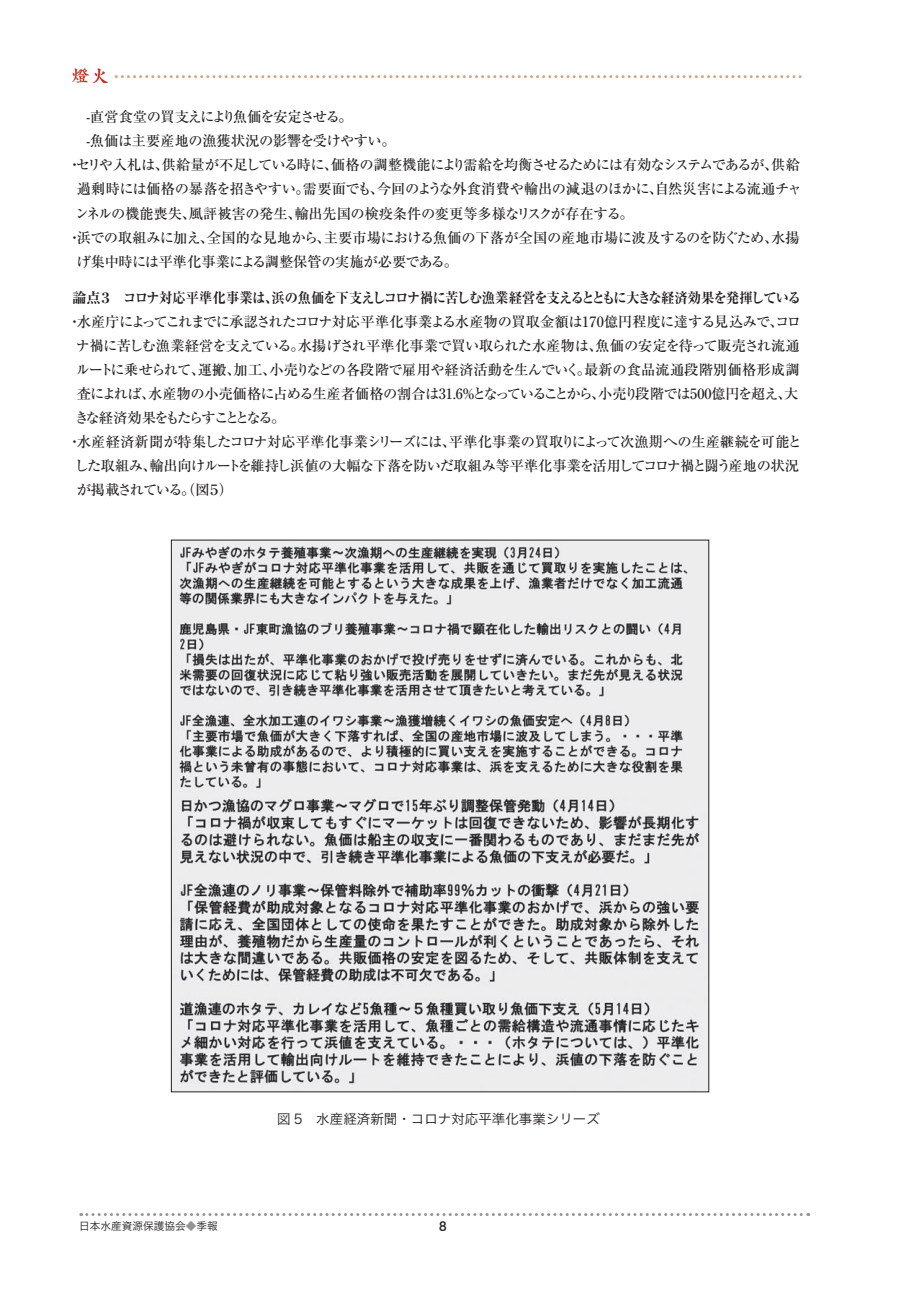
<style>
.page{position:relative;width:919px;height:1289px;background:#fff}
.page>*{position:absolute;margin:0;border:0;box-sizing:border-box;transform-origin:0 0}
.t1{font:500 14.25px "Ryumin Pro";letter-spacing:-.03em;color:#231f20}
.t2{font:500 14.25px "Ryumin Pro";letter-spacing:-.075em;color:#231f20}
.t3{font:700 expanded 14.25px "Ryumin Pro";letter-spacing:-.055em;color:#231f20}
.t4{font:500 14.25px "Ryumin Pro";letter-spacing:.005em;color:#231f20}
.t5{font:500 14.25px "Ryumin Pro";letter-spacing:-.145em;color:#231f20}
.t6{font:500 14.25px "Ryumin Pro";letter-spacing:-.105em;color:#231f20}
.t7{font:13.5px "Hira Kaku Pro W3";color:#231f20}
.t8{font:500 13.5px "Futura BT";color:#231f20}
.t9{font:10.65px "Hira Kaku Pro W3";color:#231f20}
.s1{color:#939598}
</style>
<div class="page">
<svg style="left:81px;top:1213px;width:727px;height:2px"></svg>
<svg style="left:116px;top:75px;width:686px;height:3px"></svg>
<svg style="left:72px;top:68px;width:36px;height:16px"></svg>
<img style="left:173px;top:796px;width:534px;height:294px">
<img style="left:173px;top:542px;width:534px;height:254px">
<p class="t2" style="left:72px;top:106px;width:282px">　-直営食堂の買支えにより魚価を安定させる。</p>
<p class="t1" style="left:72px;top:130px;width:325px">　-魚価は主要産地の漁獲状況の影響を受けやすい。</p>
<p class="t2" style="left:67px;top:154px;width:734px">・セリや入札は、供給量が不足している時に、価格の調整機能により需給を均衡させるためには有効なシステムであるが、供給</p>
<p class="t1" style="left:77px;top:178px;width:726px">過剰時には価格の暴落を招きやすい。需要面でも、今回のような外食消費や輸出の減退のほかに、自然災害による流通チャ</p>
<p class="t1" style="left:75px;top:202px;width:560px">ンネルの機能喪失、風評被害の発生、輸出先国の検疫条件の変更等多様なリスクが存在する。</p>
<p class="t1" style="left:67px;top:226px;width:734px">・浜での取組みに加え、全国的な見地から、主要市場における魚価の下落が全国の産地市場に波及するのを防ぐため、水揚</p>
<p class="t1" style="left:77px;top:250px;width:383px">げ集中時には平準化事業による調整保管の実施が必要である。</p>
<p class="t3" style="left:72px;top:286px;width:730px">論点３　コロナ対応平準化事業は、浜の魚価を下支えしコロナ禍に苦しむ漁業経営を支えるとともに大きな経済効果を発揮している</p>
<p class="t1" style="left:67px;top:310px;width:735px">・水産庁によってこれまでに承認されたコロナ対応平準化事業よる水産物の買取金額は170億円程度に達する見込みで、コロ</p>
<p class="t1" style="left:76px;top:334px;width:725px">ナ禍に苦しむ漁業経営を支えている。水揚げされ平準化事業で買い取られた水産物は、魚価の安定を待って販売され流通</p>
<p class="t1" style="left:76px;top:358px;width:725px">ルートに乗せられて、運搬、加工、小売りなどの各段階で雇用や経済活動を生んでいく。最新の食品流通段階別価格形成調</p>
<p class="t1" style="left:77px;top:382px;width:723px">査によれば、水産物の小売価格に占める生産者価格の割合は31.6％となっていることから、小売り段階では500億円を超え、大</p>
<p class="t5" style="left:75px;top:406px;width:212px">きな経済効果をもたらすこととなる。</p>
<p class="t4" style="left:67px;top:430px;width:736px">・水産経済新聞が特集したコロナ対応平準化事業シリーズには、平準化事業の買取りによって次漁期への生産継続を可能と</p>
<p class="t1" style="left:75px;top:454px;width:725px">した取組み、輸出向けルートを維持し浜値の大幅な下落を防いだ取組み等平準化事業を活用してコロナ禍と闘う産地の状況</p>
<p class="t6" style="left:77px;top:478px;width:158px">が掲載されている。（図５）</p>
<p class="t7" style="left:277px;top:1106px;width:324px">図 5　水産経済新聞・コロナ対応平準化事業シリーズ</p>
<p class="t9" style="left:79px;top:1216px;width:140px">日本水産資源保護協会<span class="s1">◆</span>季報</p>
<p class="t8" style="left:438px;top:1217px;width:10px">8</p>
</div>
